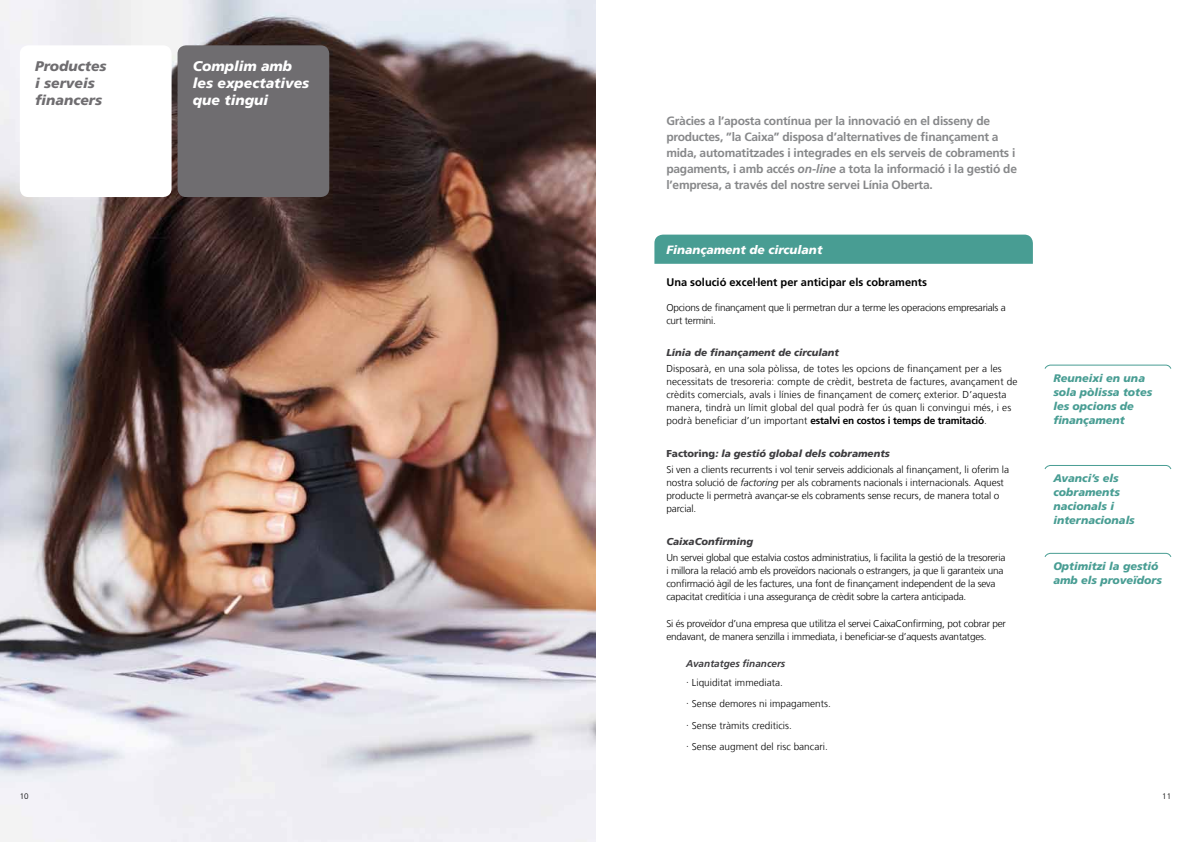
<style>
.page{position:relative;width:1191px;height:842px;background:#fff}
.page>*{position:absolute;margin:0;border:0;box-sizing:border-box;transform-origin:0 0}
.t1{font:italic 900 14px/17px "La Caixa Frutiger";color:#fff}
.t2{font:italic 900 14px/17px "La Caixa Frutiger";color:#6f6d70}
.t3{font:700 12px/16px "La Caixa Frutiger";letter-spacing:-.02em;color:#87888a}
.t4{font:italic 900 12px "La Caixa Frutiger";color:#fff}
.t5{font:italic 900 11px/14px "La Caixa Frutiger";color:#489d93}
.t6{font:700 11px "La Caixa Frutiger";color:#000}
.t7{font:300 10px/13px "La Caixa Frutiger";letter-spacing:-.005em;color:#000}
.t8{font:300 10px/13px "La Caixa Frutiger";letter-spacing:.015em;color:#000}
.t9{font:italic 900 10px "La Caixa Frutiger";color:#3e3d40}
.t10{font:italic 700 10px "La Caixa Frutiger";color:#3e3d40}
.t11{font:300 8px "La Caixa Frutiger";color:#000}
.s1{font-style:italic}
.s2{font-weight:700}
.s3{font-weight:900;color:#3e3d40}
.s4{font-weight:900;font-style:italic;color:#3e3d40}
</style>
<div class="page">
<img style="left:0;top:0;width:595px;height:842px">
<div style="left:20px;top:45px;width:152px;height:152px;background:#fff;border-radius:9px"></div>
<div style="left:177px;top:45px;width:152px;height:152px;background:#6f6d70;border-radius:9px"></div>
<div style="left:654px;top:235px;width:379px;height:29px;background:#489d93"></div>
<svg style="left:1044px;top:465px;width:127px;height:5px"></svg>
<svg style="left:1044px;top:365px;width:127px;height:4px"></svg>
<svg style="left:1044px;top:553px;width:127px;height:4px"></svg>
<h1 class="t2" style="left:35px;top:58px;width:73px">Productes i serveis financers</h1>
<h1 class="t1" style="left:193px;top:58px;width:118px">Complim amb les expectatives que tingui</h1>
<p class="t11" style="left:20px;top:792px;width:10px">10</p>
<p class="t3" style="left:666px;top:113px;width:352px">Gràcies a l’aposta contínua per la innovació en el disseny de productes, ”la Caixa” disposa d’alternatives de finançament a mida, automatitzades i integrades en els serveis de cobraments i pagaments, i amb accés <span class="s1">on-line</span> a tota la informació i la gestió de l’empresa, a través del nostre servei Línia Oberta.</p>
<p class="t4" style="left:666px;top:242px;width:157px">Finançament de circulant</p>
<p class="t6" style="left:666px;top:276px;width:262px">Una solució excel·lent per anticipar els cobraments</p>
<p class="t7" style="left:666px;top:301px;width:341px">Opcions de finançament que li permetran dur a terme les operacions empresarials a curt termini.</p>
<p class="t9" style="left:666px;top:347px;width:174px">Línia de finançament de circulant</p>
<p class="t8" style="left:666px;top:362px;width:352px">Disposarà, en una sola pòlissa, de totes les opcions de finançament per a les necessitats de tresoreria: compte de crèdit, bestreta de factures, avançament de crèdits comercials, avals i línies de finançament de comerç exterior. D’aquesta manera, tindrà un límit global del qual podrà fer ús quan li convingui més, i es podrà beneficiar d’un important <span class="s2">estalvi en costos i temps de tramitació</span>.</p>
<p class="t7" style="left:666px;top:446px;width:344px;line-height:15.8px"><span class="s3">Factoring</span><span class="s4">: la gestió global dels cobraments<br></span>Si ven a clients recurrents i vol tenir serveis addicionals al finançament, li oferim la</p>
<p class="t7" style="left:666px;top:476px;width:339px">nostra solució de <span class="s1">factoring</span> per als cobraments nacionals i internacionals. Aquest producte li permetrà avançar-se els cobraments sense recurs, de manera total o parcial.</p>
<p class="t9" style="left:666px;top:535px;width:88px">CaixaConfirming</p>
<p class="t7" style="left:666px;top:551px;width:340px">Un servei global que estalvia costos administratius, li facilita la gestió de la tresoreria i millora la relació amb els proveïdors nacionals o estrangers, ja que li garanteix una confirmació àgil de les factures, una font de finançament independent de la seva capacitat creditícia i una assegurança de crèdit sobre la cartera anticipada.</p>
<p class="t7" style="left:666px;top:617px;width:341px">Si és proveïdor d’una empresa que utilitza el servei CaixaConfirming, pot cobrar per endavant, de manera senzilla i immediata, i beneficiar-se d’aquests avantatges.</p>
<p class="t10" style="left:686px;top:658px;width:101px">Avantatges financers</p>
<p class="t7" style="left:686px;top:671px;width:146px;line-height:21.5px">· Liquiditat immediata.<br>· Sense demores ni impagaments. · Sense tràmits crediticis.<br>· Sense augment del risc bancari.</p>
<p class="t5" style="left:1053px;top:371px;width:100px">Reuneixi en una sola pòlissa totes les opcions de finançament</p>
<p class="t5" style="left:1053px;top:471px;width:83px">Avanci’s els cobraments nacionals i internacionals</p>
<p class="t5" style="left:1053px;top:559px;width:110px">Optimitzi la gestió amb els proveïdors</p>
<p class="t11" style="left:1162px;top:792px;width:10px">11</p>
</div>
